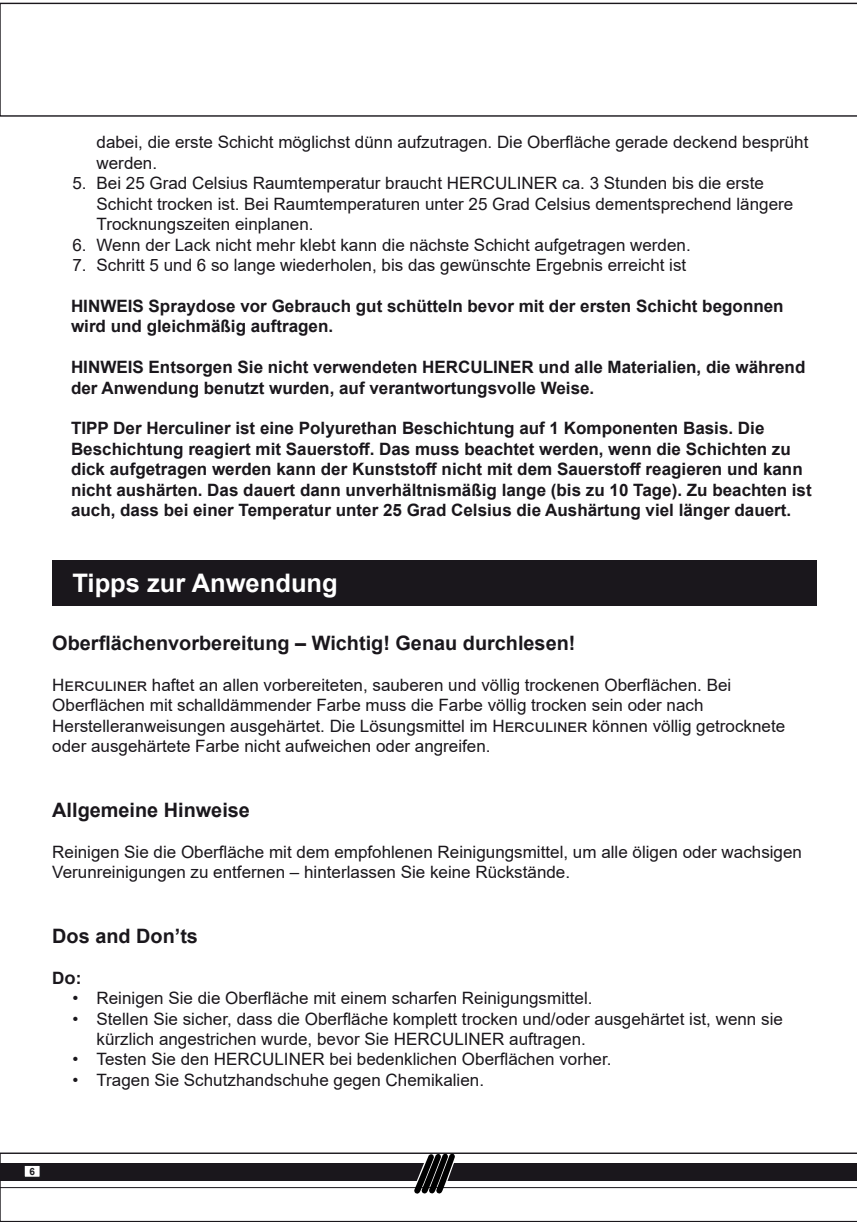
<style>
.page{position:relative;width:857px;height:1225px;background:#fff}
.page>*{position:absolute;margin:0;border:0;box-sizing:border-box;transform-origin:0 0}
.t1{font:700 25.6px "Arial";color:#fff}
.t2{font:700 19.8px "Arial";color:#1a171c}
.t3{font:17px/20.4px "Arial";color:#1a171c}
.t4{font:700 17px/20.4px "Arial";color:#1a171c}
.t5{font:700 10px "Arial";color:#1b1c20}
</style>
<div class="page">
<svg style="left:0;top:3px;width:856px;height:114px"></svg>
<div style="left:52px;top:560px;width:764px;height:46px;background:#1a171c"></div>
<svg style="left:0;top:1152px;width:856px;height:70px"></svg>
<div style="left:0;top:1163px;width:856px;height:17px;background:#1a171c"></div>
<div style="left:24px;top:1165px;width:16px;height:12px;background:#fff"></div>
<div style="left:24px;top:1165px;width:16px;height:12px;border:1px solid #1b1c20"></div>
<svg style="left:413px;top:1153px;width:42px;height:41px"></svg>
<p class="t3" style="left:96px;top:132px;width:713px">dabei, die erste Schicht möglichst dünn aufzutragen. Die Oberfläche gerade deckend besprüht</p>
<p class="t3" style="left:96px;top:154px;width:62px">werden.</p>
<p class="t3" style="left:96px;top:175px;width:697px;text-indent:-24px">5. Bei 25 Grad Celsius Raumtemperatur braucht HERCULINER ca. 3 Stunden bis die erste<br>Schicht trocken ist. Bei Raumtemperaturen unter 25 Grad Celsius dementsprechend längere<br>Trocknungszeiten einplanen.</p>
<p class="t3" style="left:72px;top:236px;width:619px">6. Wenn der Lack nicht mehr klebt kann die nächste Schicht aufgetragen werden.</p>
<p class="t3" style="left:72px;top:256px;width:615px">7. Schritt 5 und 6 so lange wiederholen, bis das gew¸nschte Ergebnis erreicht ist</p>
<p class="t4" style="left:71px;top:296px;width:713px">HINWEIS Spraydose vor Gebrauch gut schütteln bevor mit der ersten Schicht begonnen wird und gleichmäßig auftragen.</p>
<p class="t4" style="left:71px;top:357px;width:735px">HINWEIS Entsorgen Sie nicht verwendeten HERCULINER und alle Materialien, die während der Anwendung benutzt wurden, auf verantwortungsvolle Weise.</p>
<p class="t4" style="left:71px;top:418px;width:741px">TIPP Der Herculiner ist eine Polyurethan Beschichtung auf 1 Komponenten Basis. Die Beschichtung reagiert mit Sauerstoff. Das muss beachtet werden, wenn die Schichten zu dick aufgetragen werden kann der Kunststoff nicht mit dem Sauerstoff reagieren und kann nicht aushärten. Das dauert dann unverhältnismäßig lange (bis zu 10 Tage). Zu beachten ist auch, dass bei einer Temperatur unter 25 Grad Celsius die Aushärtung viel länger dauert.</p>
<p class="t1" style="left:72px;top:574px;width:267px">Tipps zur Anwendung</p>
<h5 class="t2" style="left:52px;top:629px;width:524px">Oberflächenvorbereitung – Wichtig! Genau durchlesen!</h5>
<p class="t3" style="left:52px;top:674px;width:734px">Herculiner haftet an allen vorbereiteten, sauberen und völlig trockenen Oberflächen. Bei Oberflächen mit schalldämmender Farbe muss die Farbe völlig trocken sein oder nach Herstelleranweisungen ausgehärtet. Die Lˆsungsmittel im Herculiner können völlig getrocknete oder ausgehärtete Farbe nicht aufweichen oder angreifen.</p>
<h5 class="t2" style="left:52px;top:796px;width:199px">Allgemeine Hinweise</h5>
<p class="t3" style="left:52px;top:841px;width:750px">Reinigen Sie die Oberfläche mit dem empfohlenen Reinigungsmittel, um alle öligen oder wachsigen<br>Verunreinigungen zu entfernen – hinterlassen Sie keine Rückstände.</p>
<h5 class="t2" style="left:52px;top:928px;width:147px">Dos and Don’ts</h5>
<p class="t4" style="left:52px;top:967px;width:31px">Do:</p>
<p class="t3" style="left:72px;top:989px;width:521px">• Reinigen Sie die Oberfläche mit einem scharfen Reinigungsmittel.</p>
<p class="t3" style="left:96px;top:1010px;width:687px;text-indent:-24px">• Stellen Sie sicher, dass die Oberfläche komplett trocken und/oder ausgehärtet ist, wenn sie kürzlich angestrichen wurde, bevor Sie HERCULINER auftragen.</p>
<p class="t3" style="left:72px;top:1050px;width:540px">• Testen Sie den HERCULINER bei bedenklichen Oberflächen vorher.</p>
<p class="t3" style="left:72px;top:1071px;width:413px">• Tragen Sie Schutzhandschuhe gegen Chemikalien.</p>
<p class="t5" style="left:29px;top:1167px;width:7px">6</p>
</div>
